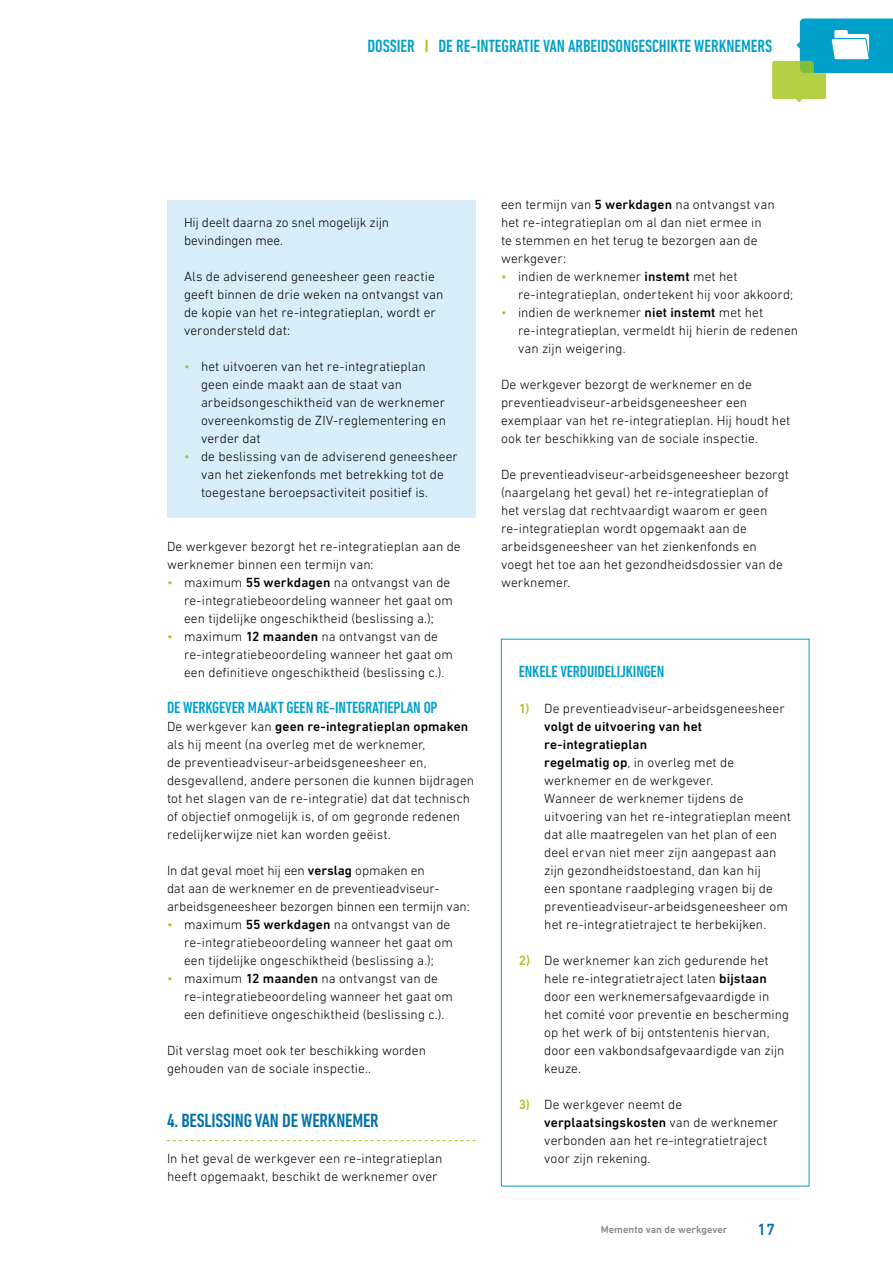
<style>
.page{position:relative;width:893px;height:1263px;background:#fff}
.page>*{position:absolute;margin:0;border:0;box-sizing:border-box;transform-origin:0 0}
.t1{font:500 condensed 19.5px "DIN Next LT Pro";letter-spacing:-.01em;color:#0071a8}
.t2{font:500 condensed 18px "DIN Next LT Pro";letter-spacing:-.005em;color:#00a0cb}
.t3{font:500 condensed 16.5px "DIN Next LT Pro";letter-spacing:-.01em;color:#00a0cb}
.t4{font:500 16.5px "DIN Next LT Pro";color:#0071a8}
.t5{font:300 13.5px/18px "DIN Next LT Pro";letter-spacing:.005em;color:#000}
.t6{font:500 10.5px "DIN Next LT Pro";color:#858584}
.s1{color:#a2c617}
.s2{font-weight:500}
.s3{font-weight:500;color:#a2c617}
</style>
<div class="page">
<div style="left:167px;top:200px;width:308px;height:66px;background:#d7edf7"></div>
<div style="left:167px;top:254px;width:308px;height:102px;background:#d7edf7"></div>
<div style="left:167px;top:344px;width:308px;height:120px;background:#d7edf7"></div>
<div style="left:167px;top:434px;width:308px;height:84px;background:#d7edf7"></div>
<svg style="left:167px;top:1140px;width:308px;height:1px"></svg>
<div style="left:501px;top:639px;width:308px;height:547px;border:1px solid #00a0cb"></div>
<svg style="left:772px;top:18px;width:121px;height:84px"></svg>
<h2 class="t2" style="left:368px;top:36px;width:406px">DOSSIER <span class="s1">I</span> DE RE-INTEGRATIE VAN ARBEIDSONGESCHIKTE WERKNEMERS</h2>
<p class="t5" style="left:184px;top:214px;width:207px">Hij deelt daarna zo snel mogelijk zijn bevindingen mee.</p>
<p class="t5" style="left:184px;top:268px;width:261px">Als de adviserend geneesheer geen reactie geeft binnen de drie weken na ontvangst van de kopie van het re-integratieplan, wordt er verondersteld dat:</p>
<p class="t5" style="left:201px;top:358px;width:246px;text-indent:-17px"><span class="s1">•</span> het uitvoeren van het re-integratieplan geen einde maakt aan de staat van arbeidsongeschiktheid van de werknemer overeenkomstig de ZIV-reglementering en verder dat</p>
<p class="t5" style="left:201px;top:448px;width:258px;text-indent:-17px"><span class="s1">•</span> de beslissing van de adviserend geneesheer van het ziekenfonds met betrekking tot de toegestane beroepsactiviteit positief is.</p>
<p class="t5" style="left:167px;top:538px;width:295px">De werkgever bezorgt het re-integratieplan aan de werknemer binnen een termijn van:</p>
<p class="t5" style="left:184px;top:574px;width:270px;text-indent:-17px"><span class="s1">•</span> maximum <span class="s2">55 werkdagen</span> na ontvangst van de re-integratiebeoordeling wanneer het gaat om een tijdelijke ongeschiktheid (beslissing a.);</p>
<p class="t5" style="left:184px;top:628px;width:270px;text-indent:-17px"><span class="s1">•</span> maximum <span class="s2">12 maanden</span> na ontvangst van de re-integratiebeoordeling wanneer het gaat om een definitieve ongeschiktheid (beslissing c.).</p>
<p class="t3" style="left:167px;top:698px;width:272px">DE WERKGEVER MAAKT GEEN RE-INTEGRATIEPLAN OP</p>
<p class="t5" style="left:167px;top:718px;width:309px">De werkgever kan <span class="s2">geen re-integratieplan opmaken </span>als hij meent (na overleg met de werknemer,<br>de preventieadviseur-arbeidsgeneesheer en, desgevallend, andere personen die kunnen bijdragen tot het slagen van de re-integratie) dat dat technisch of objectief onmogelijk is, of om gegronde redenen redelijkerwijze niet kan worden geëist.</p>
<p class="t5" style="left:167px;top:862px;width:304px">In dat geval moet hij een <span class="s2">verslag</span> opmaken en<br>dat aan de werknemer en de preventieadviseur&shy;arbeidsgeneesheer bezorgen binnen een termijn van:</p>
<p class="t5" style="left:184px;top:916px;width:270px;text-indent:-17px"><span class="s1">•</span> maximum <span class="s2">55 werkdagen</span> na ontvangst van de re-integratiebeoordeling wanneer het gaat om een tijdelijke ongeschiktheid (beslissing a.);</p>
<p class="t5" style="left:184px;top:970px;width:270px;text-indent:-17px"><span class="s1">•</span> maximum <span class="s2">12 maanden</span> na ontvangst van de re-integratiebeoordeling wanneer het gaat om een definitieve ongeschiktheid (beslissing c.).</p>
<p class="t5" style="left:167px;top:1042px;width:261px">Dit verslag moet ook ter beschikking worden gehouden van de sociale inspectie..</p>
<h1 class="t1" style="left:167px;top:1110px;width:213px">4. BESLISSING VAN DE WERKNEMER</h1>
<p class="t5" style="left:167px;top:1150px;width:277px">In het geval de werkgever een re-integratieplan heeft opgemaakt, beschikt de werknemer over</p>
<p class="t5" style="left:501px;top:196px;width:275px">een termijn van <span class="s2">5 werkdagen</span> na ontvangst van het re-integratieplan om al dan niet ermee in te stemmen en het terug te bezorgen aan de werkgever:</p>
<p class="t5" style="left:518px;top:268px;width:277px;text-indent:-17px"><span class="s1">•</span> indien de werknemer <span class="s2">instemt</span> met het re-integratieplan, ondertekent hij voor akkoord;</p>
<p class="t5" style="left:518px;top:304px;width:282px;text-indent:-17px"><span class="s1">•</span> indien de werknemer <span class="s2">niet instemt</span> met het re-integratieplan, vermeldt hij hierin de redenen van zijn weigering.</p>
<p class="t5" style="left:501px;top:376px;width:291px">De werkgever bezorgt de werknemer en de preventieadviseur-arbeidsgeneesheer een exemplaar van het re-integratieplan. Hij houdt het ook ter beschikking van de sociale inspectie.</p>
<p class="t5" style="left:501px;top:466px;width:290px">De preventieadviseur-arbeidsgeneesheer bezorgt (naargelang het geval) het re-integratieplan of het verslag dat rechtvaardigt waarom er geen re-integratieplan wordt opgemaakt aan de arbeidsgeneesheer van het zienkenfonds en voegt het toe aan het gezondheidsdossier van de werknemer.</p>
<p class="t3" style="left:519px;top:662px;width:147px">ENKELE VERDUIDELIJKINGEN</p>
<p class="t5" style="left:544px;top:700px;width:248px;text-indent:-26px"><span class="s3">1)</span> De preventieadviseur-arbeidsgeneesheer <span class="s2">volgt de uitvoering van het re-integratieplan<br>regelmatig op</span>, in overleg met de werknemer en de werkgever.<br>Wanneer de werknemer tijdens de uitvoering van het re-integratieplan meent dat alle maatregelen van het plan of een deel ervan niet meer zijn aangepast aan zijn gezondheidstoestand, dan kan hij<br>een spontane raadpleging vragen bij de preventieadviseur-arbeidsgeneesheer om het re-integratietraject te herbekijken.</p>
<p class="t5" style="left:544px;top:952px;width:246px;text-indent:-26px"><span class="s3">2)</span> De werknemer kan zich gedurende het hele re-integratietraject laten <span class="s2">bijstaan </span>door een werknemersafgevaardigde in het comité voor preventie en bescherming op het werk of bij ontstentenis hiervan, door een vakbondsafgevaardigde van zijn keuze.</p>
<p class="t5" style="left:544px;top:1096px;width:235px;text-indent:-26px"><span class="s3">3)</span> De werkgever neemt de <span class="s2">verplaatsingskosten</span> van de werknemer verbonden aan het re-integratietraject voor zijn rekening.</p>
<p class="t6" style="left:601px;top:1224px;width:128px">Memento van de werkgever</p>
<p class="t4" style="left:757px;top:1220px;width:20px">17</p>
</div>
